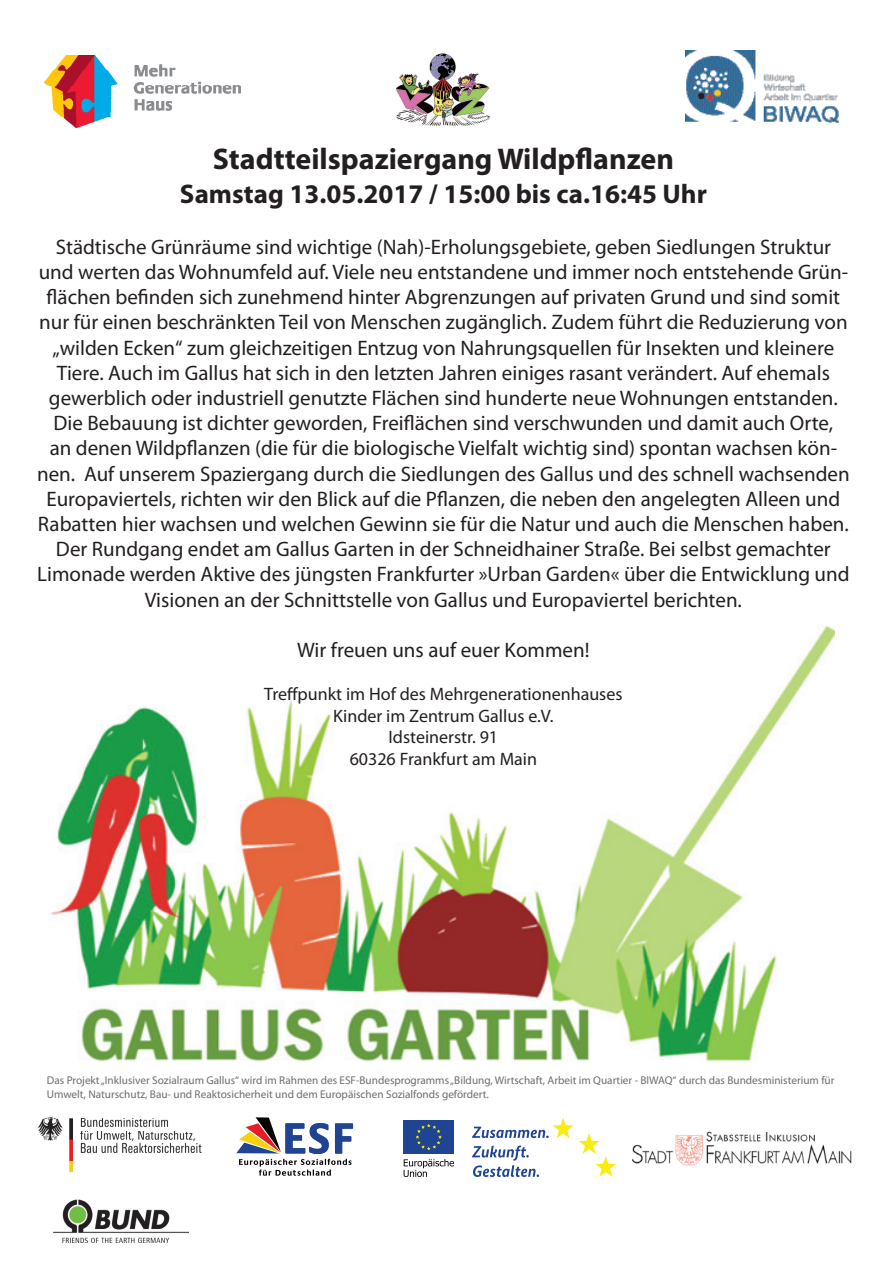
<style>
.page{position:relative;width:893px;height:1263px;background:#fff}
.page>*{position:absolute;margin:0;border:0;box-sizing:border-box;transform-origin:0 0}
.t1{font:700 30px "Myriad Pro";color:#231f20}
.t2{font:700 27px "Myriad Pro";color:#231f20}
.t3{font:21px/25.2px "Myriad Pro";color:#231f20;text-align:center}
.t4{font:18px/21.6px "Myriad Pro";color:#231f20;text-align:center}
.t5{font:11.25px/13.5px "Myriad Pro";color:#6c6d70}
</style>
<div class="page">
<img style="left:396px;top:54px;width:94px;height:72px">
<img style="left:45px;top:55px;width:195px;height:73px">
<img style="left:37px;top:1117px;width:165px;height:55px">
<img style="left:632px;top:1131px;width:220px;height:35px">
<svg style="left:404px;top:1159px;width:50px;height:18px"></svg>
<div style="left:404px;top:1120px;width:50px;height:34px;background:#1f4491"></div>
<svg style="left:416px;top:1124px;width:26px;height:26px"></svg>
<svg style="left:579px;top:1133px;width:37px;height:44px"></svg>
<svg style="left:472px;top:1117px;width:101px;height:21px"></svg>
<svg style="left:472px;top:1145px;width:67px;height:32px"></svg>
<svg style="left:236px;top:1117px;width:117px;height:59px"></svg>
<img style="left:685px;top:50px;width:153px;height:73px">
<img style="left:53px;top:1199px;width:135px;height:43px">
<img style="left:51px;top:626px;width:784px;height:436px">
<h1 class="t1" style="left:213px;top:140px;width:462px">Stadtteilspaziergang Wildpflanzen</h1>
<p class="t2" style="left:180px;top:177px;width:529px">Samstag 13.05.2017 / 15:00 bis ca.16:45 Uhr</p>
<p class="t3" style="left:37px;top:234px;width:814px">Städtische Grünräume sind wichtige (Nah)-Erholungsgebiete, geben Siedlungen Struktur und werten das Wohnumfeld auf. Viele neu entstandene und immer noch entstehende Grün&shy;flächen befinden sich zunehmend hinter Abgrenzungen auf privaten Grund und sind somit nur für einen beschränkten Teil von Menschen zugänglich. Zudem führt die Reduzierung von „wilden Ecken“ zum gleichzeitigen Entzug von Nahrungsquellen für Insekten und kleinere Tiere. Auch im Gallus hat sich in den letzten Jahren einiges rasant verändert. Auf ehemals gewerblich oder industriell genutzte Flächen sind hunderte neue Wohnungen entstanden.<br>Die Bebauung ist dichter geworden, Freiflächen sind verschwunden und damit auch Orte,<br>an denen Wildpflanzen (die für die biologische Vielfalt wichtig sind) spontan wachsen kön&shy;nen. Auf unserem Spaziergang durch die Siedlungen des Gallus und des schnell wachsenden Europaviertels, richten wir den Blick auf die Pflanzen, die neben den angelegten Alleen und Rabatten hier wachsen und welchen Gewinn sie für die Natur und auch die Menschen haben.<br>Der Rundgang endet am Gallus Garten in der Schneidhainer Straße. Bei selbst gemachter Limonade werden Aktive des jüngsten Frankfurter »Urban Garden« über die Entwicklung und Visionen an der Schnittstelle von Gallus und Europaviertel berichten.</p>
<p class="t3" style="left:297px;top:637px;width:294px">Wir freuen uns auf euer Kommen!</p>
<p class="t4" style="left:264px;top:683px;width:360px">Treffpunkt im Hof des Mehrgenerationenhauses<br>Kinder im Zentrum Gallus e.V.<br>Idsteinerstr. 91<br>60326 Frankfurt am Main</p>
<p class="t5" style="left:47px;top:1073px;width:789px">Das Projekt „Inklusiver Sozialraum Gallus“ wird im Rahmen des ESF-Bundesprogramms „Bildung, Wirtschaft, Arbeit im Quartier - BIWAQ“ durch das Bundesministerium für<br>Umwelt, Naturschutz, Bau- und Reaktosicherheit und dem Europäischen Sozialfonds gefördert.</p>
</div>
